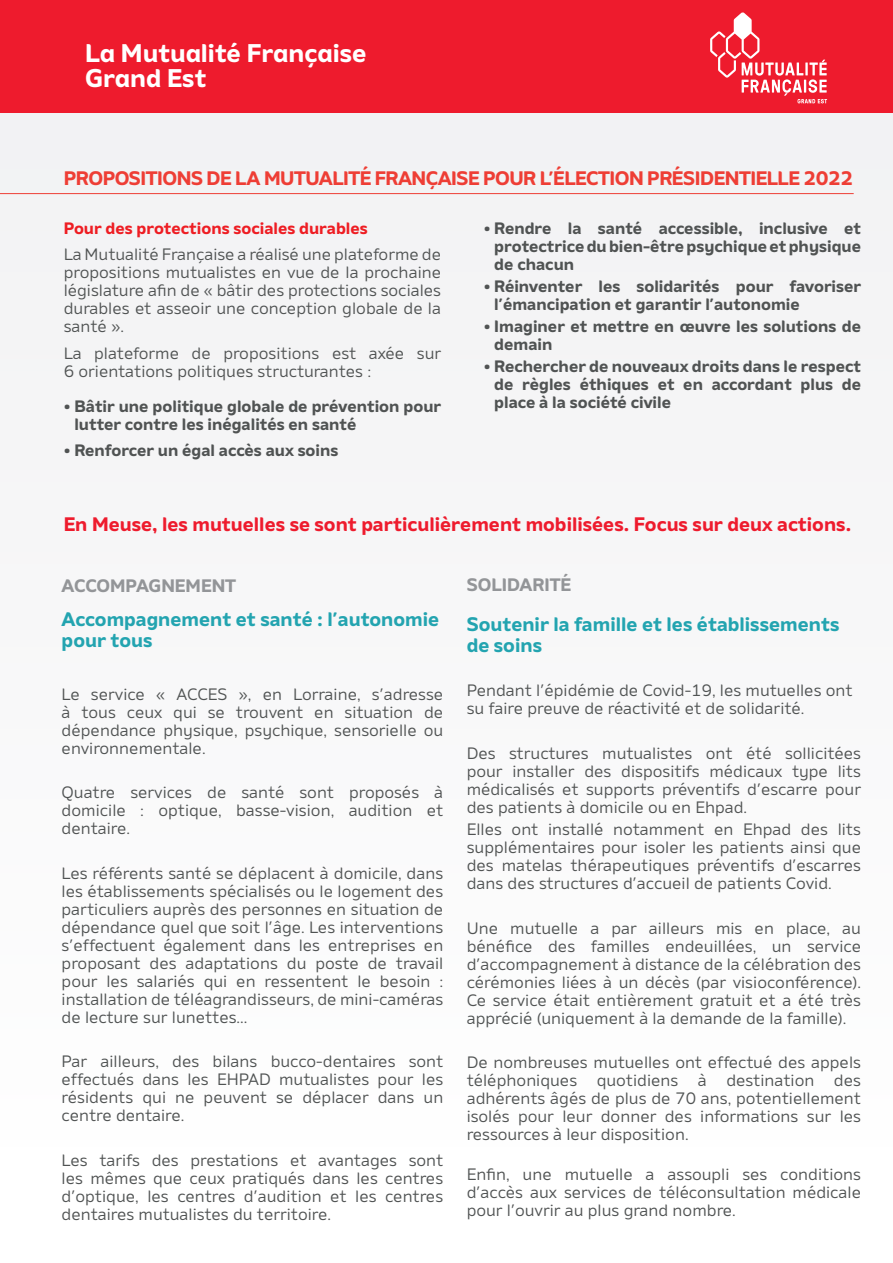
<style>
.page{position:relative;width:893px;height:1263px;background:#fff}
.page>*{position:absolute;margin:0;border:0;box-sizing:border-box;transform-origin:0 0}
._01_Titre_Fiche_Vers{font:700 25.5px/25.5px "Amino Alt";color:#fff}
._01_Ss_Titre_01{font:700 19.5px "Amino";color:#ee1b2d}
._01_Titre_01{font:700 19.5px "Amino";letter-spacing:-.025em;color:#ee3e35}
._02_Txt_Courant{font:700 19.5px/21px "Amino";color:#23a4b0}
._01_Ss_Titre_01-2{font:700 19.5px/21px "Amino";color:#23a4b0}
._01_Ss_Titre_01-3{font:700 18px "Amino";color:#939598}
._02_Txt_Courant-2{font:700 18px "Amino";color:#939598}
._02_Txt_Courant-3{font:16.5px/18px "Amino";color:#505353;text-align:justify}
._02_Txt_Courant-4{font:700 16.5px/18px "Amino";color:#505353}
._02_Txt_Courant-5{font:700 16.5px "Amino";color:#ee1d23}
</style>
<div class="page">
<div style="left:0;top:0;width:893px;height:113px;background:#ee1b2d"></div>
<div style="left:0;top:114px;width:893px;height:1032px;background:#f7f7f8"></div>
<hr style="left:0;top:193px;width:854px;height:1px;background:#ee3e35">
<svg style="left:710px;top:12px;width:117px;height:91px"></svg>
<p class="_01_Titre_Fiche_Vers" style="left:85px;top:39px;width:283px">La Mutualité Française<br>Grand Est</p>
<p class="_01_Titre_01" style="left:64px;top:166px;width:791px">PROPOSITIONS DE LA MUTUALITÉ FRANÇAISE POUR L’ÉLECTION PRÉSIDENTIELLE 2022</p>
<p class="_02_Txt_Courant-5" style="left:64px;top:217px;width:306px">Pour des protections sociales durables</p>
<p class="_02_Txt_Courant-3" style="left:64px;top:245px;width:379px">La Mutualité Française a réalisé une plateforme de propositions mutualistes en vue de la prochaine législature afin de « bâtir des protections sociales durables et asseoir une conception globale de la santé ».</p>
<p class="_02_Txt_Courant-3" style="left:64px;top:343px;width:379px">La plateforme de propositions est axée sur<br>6 orientations politiques structurantes :</p>
<p class="_02_Txt_Courant-4" style="left:74px;top:396px;width:368px;text-indent:-11px">• Bâtir une politique globale de prévention pour lutter contre les inégalités en santé</p>
<p class="_02_Txt_Courant-4" style="left:64px;top:441px;width:276px">• Renforcer un égal accès aux soins</p>
<p class="_02_Txt_Courant-4" style="left:494px;top:218px;width:368px;text-align:justify;text-indent:-11px">• Rendre la santé accessible, inclusive et protectrice du bien-être psychique et physique de chacun</p>
<p class="_02_Txt_Courant-4" style="left:494px;top:276px;width:368px;text-indent:-11px">• Réinventer les solidarités pour favoriser l’émancipation et garantir l’autonomie</p>
<p class="_02_Txt_Courant-4" style="left:494px;top:317px;width:368px;text-indent:-11px">• Imaginer et mettre en œuvre les solutions de demain</p>
<p class="_02_Txt_Courant-4" style="left:494px;top:357px;width:368px;text-align:justify;text-indent:-11px">• Rechercher de nouveaux droits dans le respect de règles éthiques et en accordant plus de place à la société civile</p>
<p class="_01_Ss_Titre_01" style="left:64px;top:512px;width:789px">En Meuse, les mutuelles se sont particulièrement mobilisées. Focus sur deux actions.</p>
<p class="_01_Ss_Titre_01-3" style="left:62px;top:574px;width:176px">ACCOMPAGNEMENT</p>
<p class="_01_Ss_Titre_01-2" style="left:62px;top:608px;width:379px">Accompagnement et santé : l’autonomie pour tous</p>
<p class="_02_Txt_Courant-3" style="left:62px;top:684px;width:383px">Le service « ACCES », en Lorraine, s’adresse à tous ceux qui se trouvent en situation de dépendance physique, psychique, sensorielle ou environnementale.</p>
<p class="_02_Txt_Courant-3" style="left:62px;top:783px;width:383px">Quatre services de santé sont proposés à domicile : optique, basse-vision, audition et dentaire.</p>
<p class="_02_Txt_Courant-3" style="left:62px;top:864px;width:383px">Les référents santé se déplacent à domicile, dans les établissements spécialisés ou le logement des particuliers auprès des personnes en situation de dépendance quel que soit l’âge. Les interventions s’effectuent également dans les entreprises en proposant des adaptations du poste de travail pour les salariés qui en ressentent le besoin : installation de téléagrandisseurs, de mini-caméras de lecture sur lunettes...</p>
<p class="_02_Txt_Courant-3" style="left:62px;top:1052px;width:383px">Par ailleurs, des bilans bucco-dentaires sont effectués dans les EHPAD mutualistes pour les résidents qui ne peuvent se déplacer dans un centre dentaire.</p>
<p class="_02_Txt_Courant-3" style="left:62px;top:1151px;width:383px">Les tarifs des prestations et avantages sont les mêmes que ceux pratiqués dans les centres d’optique, les centres d’audition et les centres dentaires mutualistes du territoire.</p>
<p class="_02_Txt_Courant-2" style="left:467px;top:573px;width:106px">SOLIDARITÉ</p>
<p class="_02_Txt_Courant" style="left:467px;top:613px;width:374px">Soutenir la famille et les établissements de soins</p>
<p class="_02_Txt_Courant-3" style="left:467px;top:681px;width:387px">Pendant l’épidémie de Covid-19, les mutuelles ont su faire preuve de réactivité et de solidarité.</p>
<p class="_02_Txt_Courant-3" style="left:467px;top:744px;width:396px">Des structures mutualistes ont été sollicitées pour installer des dispositifs médicaux type lits médicalisés et supports préventifs d’escarre pour des patients à domicile ou en Ehpad.</p>
<p class="_02_Txt_Courant-3" style="left:467px;top:820px;width:396px">Elles ont installé notamment en Ehpad des lits supplémentaires pour isoler les patients ainsi que des matelas thérapeutiques préventifs d’escarres dans des structures d’accueil de patients Covid.</p>
<p class="_02_Txt_Courant-3" style="left:467px;top:918px;width:396px">Une mutuelle a par ailleurs mis en place, au bénéfice des familles endeuillées, un service d’accompagnement à distance de la célébration des cérémonies liées à un décès (par visioconférence).<br>Ce service était entièrement gratuit et a été très apprécié (uniquement à la demande de la famille).</p>
<p class="_02_Txt_Courant-3" style="left:467px;top:1053px;width:396px">De nombreuses mutuelles ont effectué des appels téléphoniques quotidiens à destination des adhérents âgés de plus de 70 ans, potentiellement isolés pour leur donner des informations sur les ressources à leur disposition.</p>
<p class="_02_Txt_Courant-3" style="left:467px;top:1165px;width:396px">Enfin, une mutuelle a assoupli ses conditions d’accès aux services de téléconsultation médicale pour l’ouvrir au plus grand nombre.</p>
</div>
